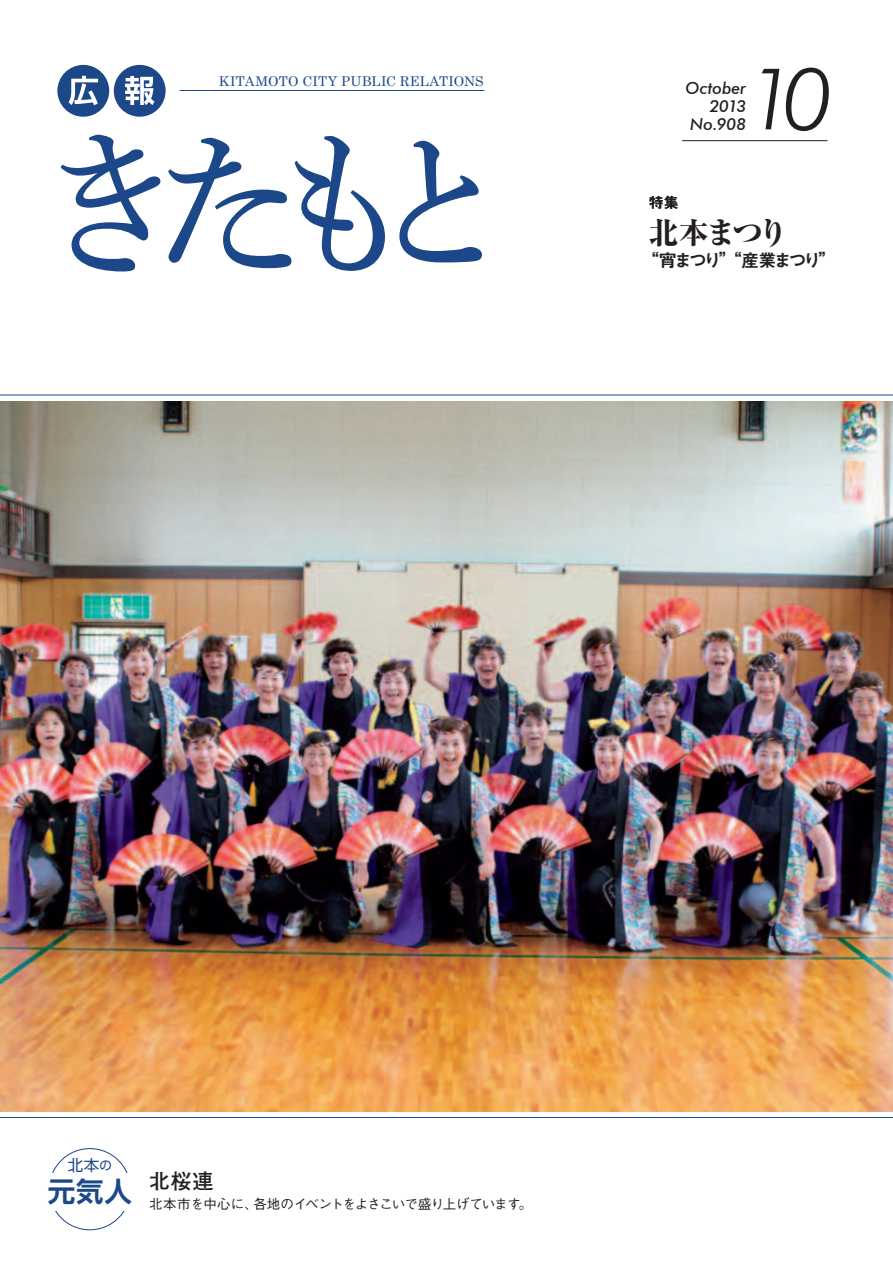
<style>
.page{position:relative;width:893px;height:1263px;background:#fff}
.page>*{position:absolute;margin:0;border:0;box-sizing:border-box;transform-origin:0 0}
.t1{font:159px "Shuei Min Pro M";color:#1c4788}
.t2{font:italic 300 85.5px "Futura BT";color:#231f20;scale:1.05 1}
.t3{font:800 30px "Ryumin Pro";letter-spacing:-.095em;color:#231f20}
.t4{font:700 27.45px "UD Shin Go Pro De";color:#1c4788}
.t5{font:700 21px "Futo Go B101 Pro";color:#231f20}
.t6{font:18px "Midashi Go Pro MB31";letter-spacing:-.175em;color:#231f20}
.t7{font:italic 500 16.5px/18px "Futura BT";color:#231f20;text-align:right}
.t8{font:15.45px "UD Shin Go Pro";color:#1c4788}
.t9{font:15px "Midashi Go Pro MB31";color:#231f20}
.t10{font:13.5px "Century Schoolbook";letter-spacing:.02em;color:#1c4788}
.t11{font:500 13.5px "Gothic BBB Pro";letter-spacing:-.07em;color:#231f20}
.t12{font:500 13.5px "Gothic BBB Pro";letter-spacing:.015em;color:#231f20}
.s1{font-size:12.3px}
</style>
<div class="page">
<img style="left:0;top:401px;width:893px;height:710px">
<img style="left:744px;top:140px;width:84px;height:2px">
<hr style="left:682px;top:140px;width:145px;height:1px;background:#231f20">
<div style="left:57px;top:65px;width:52px;height:52px;background:#1c4788;border-radius:50%"></div>
<svg style="left:69px;top:76px;width:29px;height:29px"></svg>
<div style="left:114px;top:65px;width:52px;height:52px;background:#1c4788;border-radius:50%"></div>
<svg style="left:125px;top:76px;width:29px;height:29px"></svg>
<hr style="left:180px;top:90px;width:304px;height:1px;background:#1c4788">
<hr style="left:0;top:395px;width:893px;height:1px;background:#1c4788">
<hr style="left:0;top:1117px;width:893px;height:1px;background:#1c4788">
<p class="t10" style="left:219px;top:69px;width:266px">KITAMOTO CITY PUBLIC RELATIONS</p>
<h1 class="t1" style="left:34px;top:89px;width:488px">きたもと</h1>
<p class="t7" style="left:685px;top:79px;width:62px">October</p>
<p class="t7" style="left:690px;top:97px;width:57px">2013<br>No.908</p>
<h2 class="t2" style="left:746px;top:47px;width:83px">10</h2>
<p class="t9" style="left:649px;top:190px;width:31px">特集</p>
<h3 class="t3" style="left:649px;top:209px;width:141px">北本まつり</h3>
<h3 class="t6" style="left:642px;top:246px;width:81px">“宵まつり</h3>
<h3 class="t6" style="left:719px;top:246px;width:104px">”“産業まつり</h3>
<h3 class="t6" style="left:818px;top:246px;width:19px">“</h3>
<p class="t8" style="left:68px;top:1153px;width:45px">北本<span class="s1">の</span></p>
<h3 class="t4" style="left:48px;top:1169px;width:86px">元気人</h3>
<h3 class="t5" style="left:149px;top:1164px;width:66px">北桜連</h3>
<p class="t11" style="left:253px;top:1193px;width:281px">各地のイベントをよさこいで盛り上げています。</p>
<p class="t12" style="left:149px;top:1193px;width:110px">北本市を中心に、</p>
</div>
